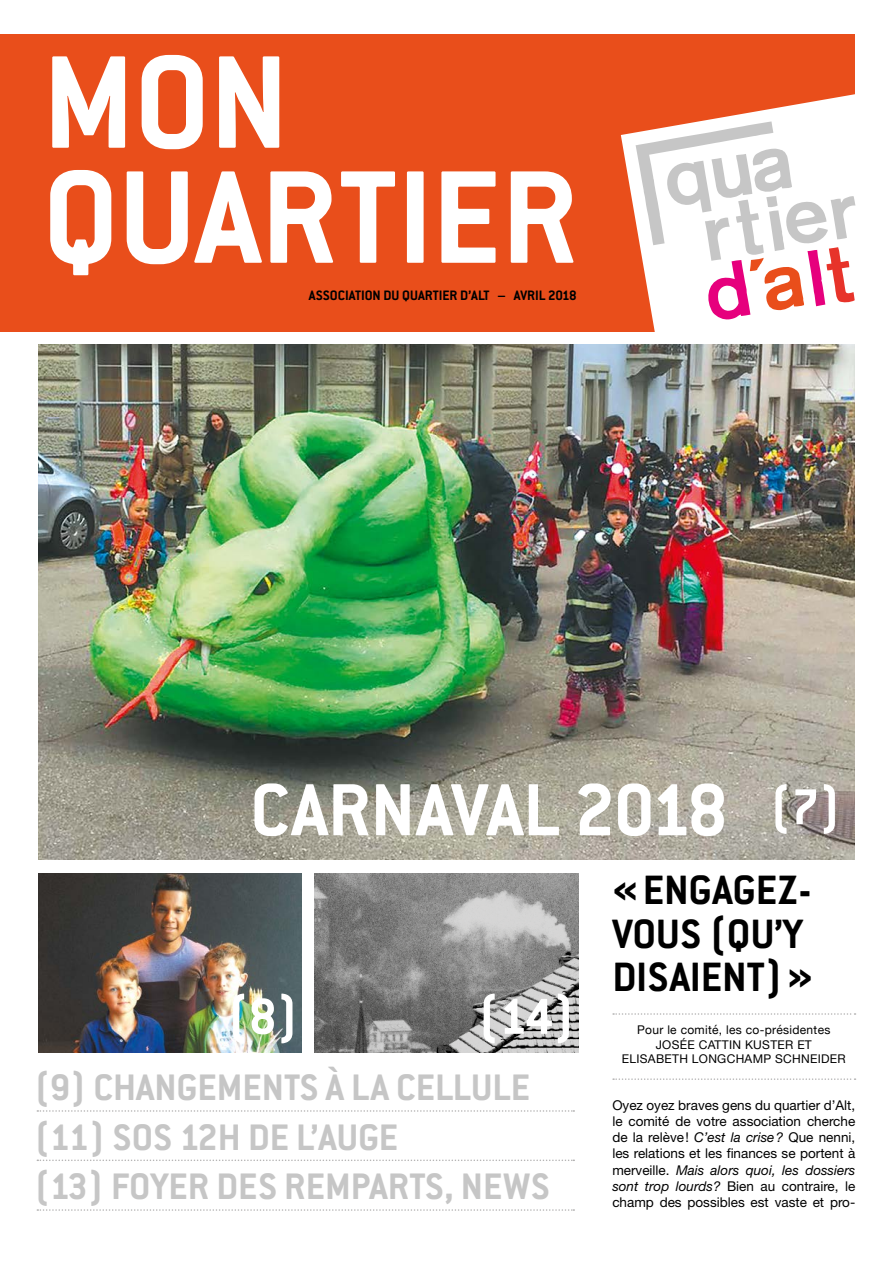
<style>
.page{position:relative;width:893px;height:1263px;background:#fff}
.page>*{position:absolute;margin:0;border:0;box-sizing:border-box;transform-origin:0 0}
.t1{font:700 145.05px/115.1px "Conduit ITC Std";color:#fff}
.t2{font:700 81px "Conduit ITC Std";letter-spacing:-.005em;color:#fff}
.t3{font:700 55.5px "Conduit ITC Std";color:#fff}
.t4{font:700 45px/43.5px "Conduit ITC Std";color:#000}
.t5{font:700 40.5px/49.5px "Conduit ITC Std";color:#c6c6c6}
.t6{font:700 15px "Conduit ITC Std";color:#000}
.t7{font:13.5px/16.2px "Helvetica Neue LT Std";color:#000;text-align:justify}
.t8{font:12px/14.4px "Helvetica Neue";letter-spacing:.025em;color:#000;text-align:center}
.s1{font-size:55.5px}
.s2{font-style:italic}
</style>
<div class="page">
<div style="left:0;top:34px;width:855px;height:298px;background:#e94e1b"></div>
<img style="left:38px;top:344px;width:817px;height:515px">
<img style="left:315px;top:874px;width:263px;height:178px">
<img style="left:38px;top:874px;width:264px;height:178px">
<svg style="left:37px;top:1110px;width:537px;height:2px"></svg>
<svg style="left:37px;top:1159px;width:537px;height:2px"></svg>
<svg style="left:37px;top:1209px;width:537px;height:2px"></svg>
<svg style="left:613px;top:1013px;width:242px;height:2px"></svg>
<svg style="left:613px;top:1078px;width:242px;height:2px"></svg>
<svg style="left:621px;top:94px;width:234px;height:59px"></svg>
<svg style="left:624px;top:108px;width:232px;height:224px;fill:#fff"></svg>
<svg style="left:636px;top:121px;width:219px;height:199px;background:#f0dcde"></svg>
<h1 class="t1" style="left:43px;top:41px;width:536px">MON<br>QUARTIER</h1>
<p class="t6" style="left:309px;top:287px;width:269px">ASSOCIATION DU QUARTIER D’ALT – AVRIL 2018</p>
<h2 class="t2" style="left:250px;top:761px;width:592px">CARNAVAL 2018 <span class="s1">(7)</span></h2>
<h3 class="t3" style="left:227px;top:983px;width:73px">(8)</h3>
<h3 class="t3" style="left:477px;top:983px;width:99px">(14)</h3>
<h3 class="t5" style="left:34px;top:1062px;width:517px">(9) CHANGEMENTS À LA CELLULE (11) SOS 12H DE L’AUGE<br>(13) FOYER DES REMPARTS, NEWS</h3>
<h3 class="t4" style="left:612px;top:867px;width:202px">«ENGAGEZ-<br>VOUS (QU’Y<br>DISAIENT)»</h3>
<p class="t8" style="left:622px;top:1023px;width:225px">Pour le comité, les co-présidentes<br>JOSÉE CATTIN KUSTER ET<br>ELISABETH LONGCHAMP SCHNEIDER</p>
<p class="t7" style="left:612px;top:1097px;width:244px">Oyez oyez braves gens du quartier d’Alt, le comité de votre association cherche de la relève! <span class="s2">C’est la crise?</span> Que nenni, les relations et les finances se portent à merveille. <span class="s2">Mais alors quoi, les dossiers sont trop lourds?</span> Bien au contraire, le champ des possibles est vaste et pro-</p>
</div>
